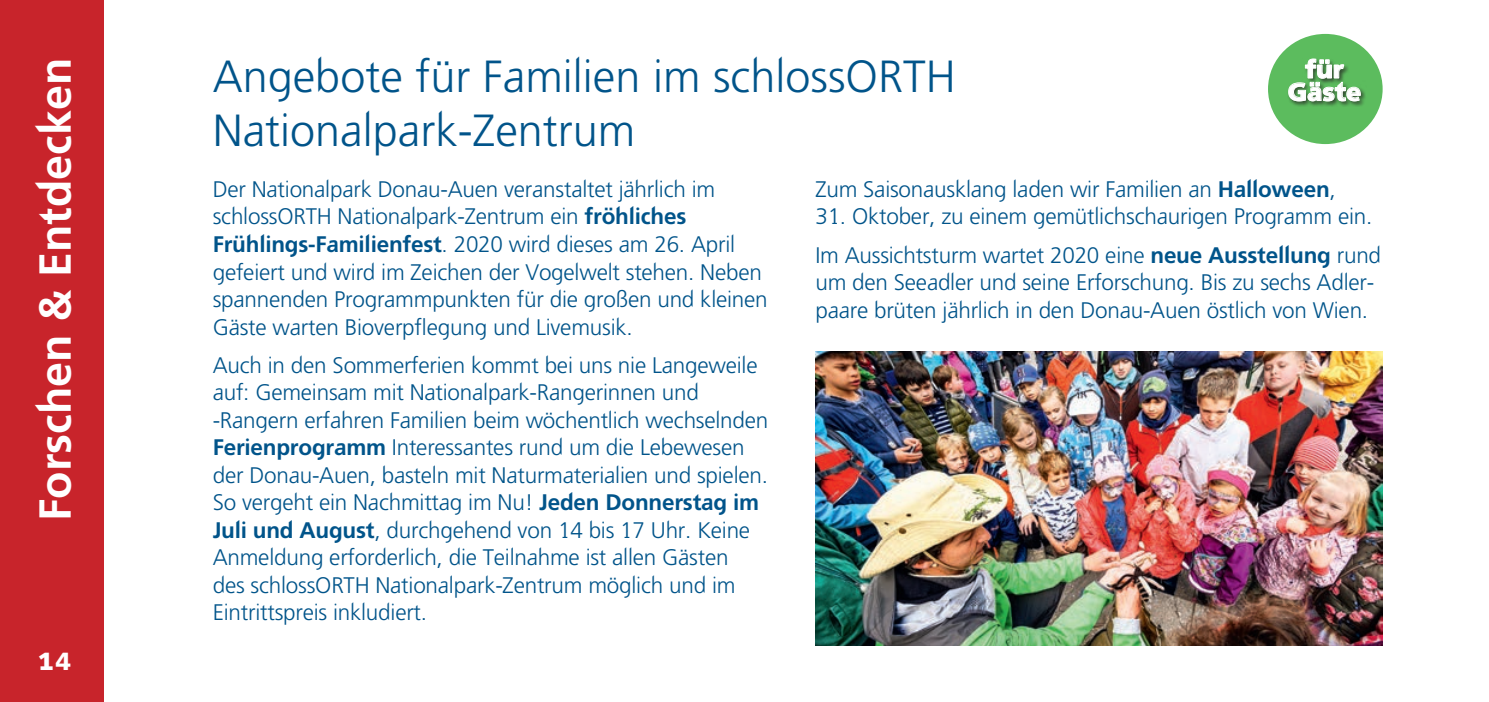
<style>
.page{position:relative;width:1489px;height:702px;background:#fff}
.page>*{position:absolute;margin:0;border:0;box-sizing:border-box;transform-origin:0 0}
.t1{font:300 45px "Freeway";color:#01548a}
.t2{font:44.75px "Freeway Demi";color:#fff}
.t3{font:900 25px "Freeway";color:#fff}
.t4{font:900 24.75px "Freeway";color:#fff}
.t5{font:300 22.5px/27.5px "Freeway";letter-spacing:-.01em;color:#01548a}
.s1{font-family:"Freeway Demi";font-weight:400}
</style>
<div class="page">
<div style="left:0;top:0;width:104px;height:702px;background:#c8242b"></div>
<img style="left:815px;top:351px;width:567px;height:294px">
<div style="left:1267px;top:34px;width:115px;height:110px;background:#5cbc5e;border-radius:50%"></div>
<div style="left:1286px;top:58px;width:80px;height:49px;background:#231f20;opacity:.75"></div>
<svg style="left:1287px;top:58px;width:74px;height:44px"></svg>
<h1 class="t1" style="left:213px;top:51px;width:744px">Angebote für Familien im schlossORTH</h1>
<h2 class="t2" style="left:31px;top:521px;width:465px;rotate:-90deg">Forschen &amp; Entdecken</h2>
<p class="t3" style="left:1304px;top:54px;width:40px">für</p>
<p class="t3" style="left:1287px;top:77px;width:75px">Gäste</p>
<h1 class="t1" style="left:213px;top:105px;width:424px">Nationalpark-Zentrum</h1>
<p class="t5" style="left:815px;top:175px;width:522px">Zum Saisonausklang laden wir Familien an <span class="s1">Halloween</span>,</p>
<p class="t5" style="left:815px;top:197px;width:567px;line-height:38.2px">31. Oktober, zu einem gemütlichschaurigen Programm ein.<br>Im Aussichtsturm wartet 2020 eine <span class="s1">neue Ausstellung</span> rund</p>
<p class="t5" style="left:815px;top:268px;width:560px">um den Seeadler und seine Erforschung. Bis zu sechs Adler&shy;paare brüten jährlich in den Donau-Auen östlich von Wien.</p>
<p class="t5" style="left:213px;top:175px;width:556px">Der Nationalpark Donau-Auen veranstaltet jährlich im schlossORTH Nationalpark-Zentrum ein <span class="s1">fröhliches Frühlings-Familienfest</span>. 2020 wird dieses am 26. April gefeiert und wird im Zeichen der Vogelwelt stehen. Neben spannenden Programmpunkten für die großen und kleinen Gäste warten Bioverpflegung und Livemusik.</p>
<p class="t5" style="left:213px;top:351px;width:557px">Auch in den Sommerferien kommt bei uns nie Langeweile auf: Gemeinsam mit Nationalpark-Rangerinnen und -Rangern erfahren Familien beim wöchentlich wechselnden <span class="s1">Ferienprogramm</span> Interessantes rund um die Lebewesen der Donau-Auen, basteln mit Naturmaterialien und spielen.<br>So vergeht ein Nachmittag im Nu! <span class="s1">Jeden Donnerstag im Juli und August</span>, durchgehend von 14 bis 17 Uhr. Keine Anmeldung erforderlich, die Teilnahme ist allen Gästen<br>des schlossORTH Nationalpark-Zentrum möglich und im Eintrittspreis inkludiert.</p>
<p class="t4" style="left:37px;top:646px;width:35px">14</p>
</div>
